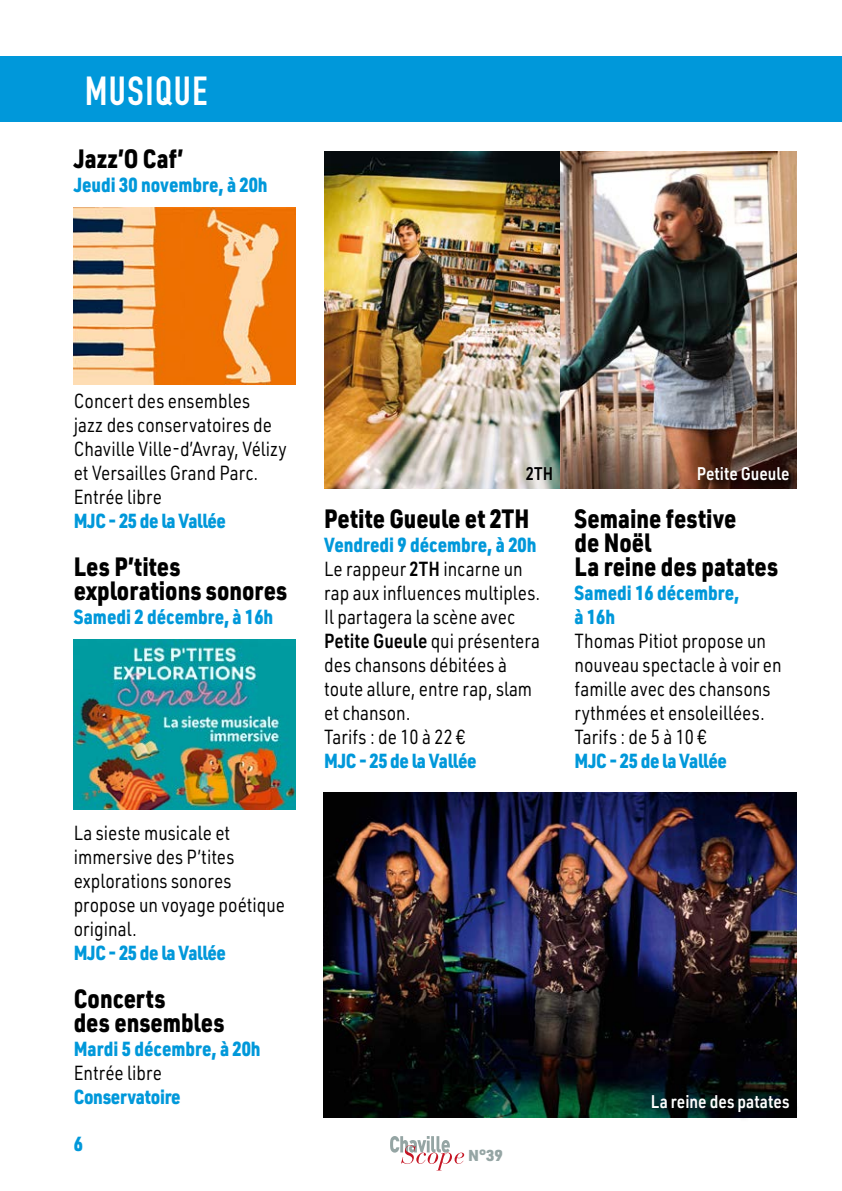
<style>
.page{position:relative;width:842px;height:1191px;background:#fff}
.page>*{position:absolute;margin:0;border:0;box-sizing:border-box;transform-origin:0 0}
.t1{font:40px "DIN Engschrift LT Pro";letter-spacing:.04em;color:#fff}
.t2{font:900 26px/24px "URWDIN";color:#000;scale:.85 1}
.t3{font:20px/24px "URWDIN";color:#000;scale:.85 1}
.t4{font:900 20px/24px "URWDIN";color:#0098da;scale:.85 1}
.t5{font:900 20px "URWDIN";letter-spacing:-.02em;color:#0098da;scale:.85 1}
.t6{font:600 18px "URWDIN";color:#fff;scale:.85 1}
.t7{font:600 18px "URWDIN";color:#000;scale:.85 1}
.t8{font:900 15.6px "URWDIN";color:#95a5a4}
.s1{font-weight:900;color:#0098da}
.s2{font-weight:600}
</style>
<div class="page">
<svg style="left:390px;top:1136px;width:74px;height:34px"></svg>
<img style="left:323px;top:792px;width:474px;height:325px">
<div style="left:0;top:57px;width:842px;height:65px;background:#0098da"></div>
<img style="left:324px;top:152px;width:473px;height:337px">
<div style="left:697px;top:465px;width:102px;height:24px;background:#000;opacity:.75"></div>
<div style="left:650px;top:1093px;width:149px;height:28px;background:#000;opacity:.75"></div>
<img style="left:185px;top:208px;width:111px;height:176px">
<img style="left:74px;top:639px;width:222px;height:171px">
<img style="left:74px;top:208px;width:111px;height:176px">
<h1 class="t1" style="left:85px;top:68px;width:124px">MUSIQUE</h1>
<h2 class="t2" style="left:74px;top:146px;width:130px">Jazz’O Caf’</h2>
<p class="t4" style="left:74px;top:172px;width:230px">Jeudi 30 novembre, à 20h</p>
<p class="t3" style="left:74px;top:388px;width:252px">Concert des ensembles<br>jazz des conservatoires de<br>Chaville Ville-d’Avray, Vélizy et Versailles Grand Parc.<br>Entrée libre</p>
<p class="t5" style="left:74px;top:507px;width:181px">MJC - 25 de la Vallée</p>
<h2 class="t2" style="left:74px;top:554px;width:253px">Les P’tites explorations sonores</h2>
<p class="t4" style="left:74px;top:604px;width:236px">Samedi 2 décembre, à 16h</p>
<p class="t3" style="left:74px;top:820px;width:250px">La sieste musicale et immersive des P’tites explorations sonores propose un voyage poétique original.</p>
<p class="t5" style="left:74px;top:939px;width:181px">MJC - 25 de la Vallée</p>
<h2 class="t2" style="left:74px;top:986px;width:179px">Concerts<br>des ensembles</h2>
<p class="t4" style="left:74px;top:1036px;width:221px">Mardi 5 décembre, à 20h</p>
<p class="t3" style="left:74px;top:1060px;width:105px">Entrée libre</p>
<p class="t5" style="left:74px;top:1083px;width:127px">Conservatoire</p>
<p class="t4" style="left:74px;top:1131px;width:12px">6</p>
<p class="t7" style="left:526px;top:461px;width:34px">2TH</p>
<p class="t6" style="left:697px;top:461px;width:111px">Petite Gueule</p>
<h2 class="t2" style="left:324px;top:506px;width:243px">Petite Gueule et 2TH</h2>
<p class="t3" style="left:324px;top:532px;width:256px"><span class="s1">Vendredi 9 décembre, à 20h<br></span>Le rappeur <span class="s2">2TH</span> incarne un rap aux influences multiples.<br>Il partagera la scène avec<br><span class="s2">Petite Gueule</span> qui présentera des chansons débitées à toute allure, entre rap, slam et chanson.<br>Tarifs : de 10 à 22 €</p>
<p class="t5" style="left:324px;top:747px;width:181px">MJC - 25 de la Vallée</p>
<h2 class="t2" style="left:574px;top:506px;width:241px">Semaine festive<br>de Noël<br>La reine des patates</h2>
<p class="t4" style="left:574px;top:580px;width:195px">Samedi 16 décembre, à 16h</p>
<p class="t3" style="left:574px;top:628px;width:245px">Thomas Pitiot propose un nouveau spectacle à voir en famille avec des chansons rythmées et ensoleillées.<br>Tarifs : de 5 à 10 €</p>
<p class="t5" style="left:574px;top:747px;width:181px">MJC - 25 de la Vallée</p>
<p class="t8" style="left:468px;top:1145px;width:36px">N°39</p>
<p class="t6" style="left:651px;top:1089px;width:165px">La reine des patates</p>
</div>
